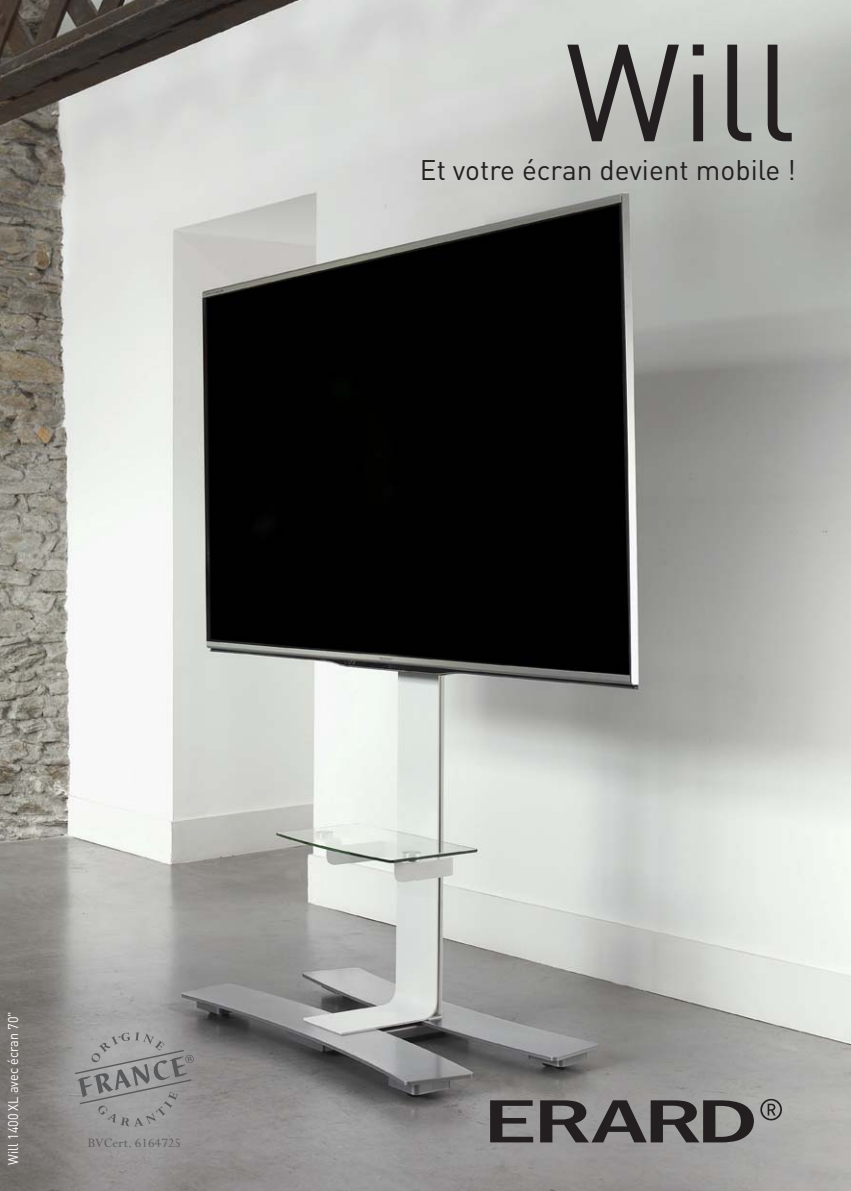
<style>
.page{position:relative;width:851px;height:1191px;background:#fff}
.page>*{position:absolute;margin:0;border:0;box-sizing:border-box;transform-origin:0 0}
.t1{font:135.6px "DIN";color:#231f20}
.t2{font:28px "DIN";color:#231f20}
.t3{font:14.4px "Perpetua";color:#5b5c5e}
.t4{font:14px "DIN";color:#fff;scale:.9 1}
</style>
<div class="page">
<img style="left:0;top:0;width:850px;height:1191px">
<svg style="left:75px;top:1032px;width:119px;height:94px"></svg>
<svg style="left:490px;top:1100px;width:43px;height:42px"></svg>
<svg style="left:540px;top:1100px;width:213px;height:42px"></svg>
<svg style="left:760px;top:1098px;width:21px;height:22px"></svg>
<h1 class="t1" style="left:565px;top:15px;width:232px">Will</h1>
<p class="t2" style="left:420px;top:154px;width:377px">Et votre écran devient mobile !</p>
<p class="t4" style="left:5px;top:1164px;width:172px;rotate:-90deg">Will 1400 XL avec écran 70"</p>
<p class="t3" style="left:88px;top:1137px;width:95px">BVCert. 6164725</p>
</div>
